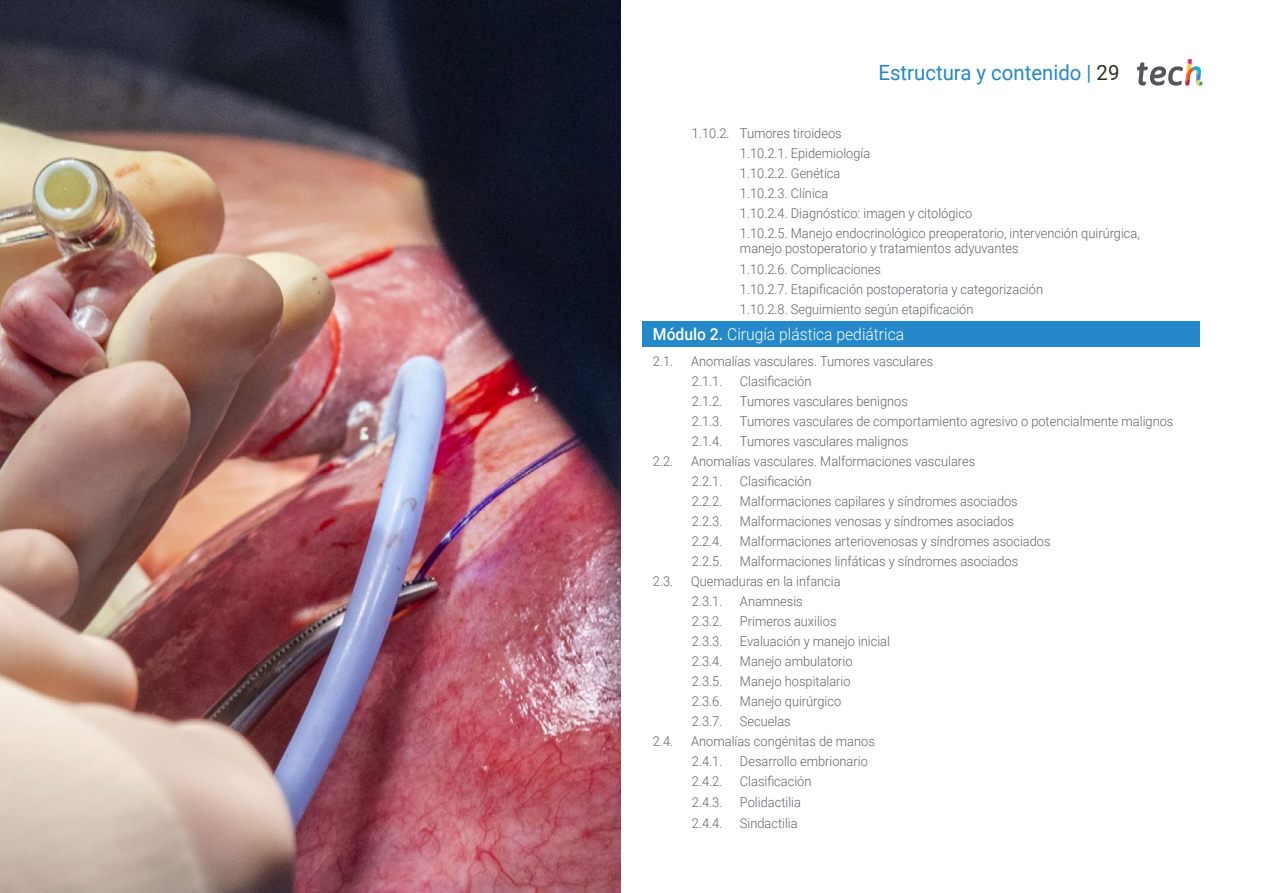
<style>
.page{position:relative;width:1263px;height:893px;background:#fff}
.page>*{position:absolute;margin:0;border:0;box-sizing:border-box;transform-origin:0 0}
.t1{font:21px "Roboto";color:#2488c9}
.t2{font:300 16.5px "Roboto";color:#fff;scale:.95 1}
.t3{font:300 13.5px/20px "Roboto";color:#61646a;scale:.95 1}
.s1{color:#312e20}
.s2{font-weight:500}
</style>
<div class="page">
<img style="left:0;top:0;width:621px;height:893px">
<svg style="left:1137px;top:59px;width:65px;height:27px"></svg>
<div style="left:642px;top:321px;width:557px;height:25px;background:#2488c9"></div>
<h1 class="t1" style="left:878px;top:57px;width:242px">Estructura y contenido | <span class="s1">29</span></h1>
<p class="t3" style="left:740px;top:122px;width:422px;text-indent:-48px">1.10.2. Tumores tiroideos<br>1.10.2.1. Epidemiología<br>1.10.2.2. Genética<br>1.10.2.3. Clínica<br>1.10.2.4. Diagnóstico: imagen y citológico<br>1.10.2.5. Manejo endocrinológico preoperatorio, intervención quirúrgica,</p>
<p class="t3" style="left:740px;top:238px;width:321px">manejo postoperatorio y tratamientos adyuvantes 1.10.2.6. Complicaciones<br>1.10.2.7. Etapificación postoperatoria y categorización 1.10.2.8. Seguimiento según etapificación</p>
<p class="t2" style="left:653px;top:322px;width:266px"><span class="s2">Módulo 2.</span> Cirugía plástica pediátrica</p>
<p class="t3" style="left:653px;top:351px;width:23px">2.1.</p>
<p class="t3" style="left:691px;top:351px;width:256px">Anomalías vasculares. Tumores vasculares<br>2.1.1.</p>
<p class="t3" style="left:740px;top:371px;width:77px">Clasificación</p>
<p class="t3" style="left:692px;top:391px;width:34px">2.1.2.</p>
<p class="t3" style="left:740px;top:391px;width:178px">Tumores vasculares benignos</p>
<p class="t3" style="left:692px;top:411px;width:34px">2.1.3.</p>
<p class="t3" style="left:740px;top:411px;width:458px">Tumores vasculares de comportamiento agresivo o potencialmente malignos</p>
<p class="t3" style="left:692px;top:431px;width:34px">2.1.4.</p>
<p class="t3" style="left:740px;top:431px;width:179px">Tumores vasculares malignos</p>
<p class="t3" style="left:653px;top:451px;width:23px">2.2.</p>
<p class="t3" style="left:691px;top:451px;width:300px">Anomalías vasculares. Malformaciones vasculares<br>2.2.1.</p>
<p class="t3" style="left:740px;top:471px;width:77px">Clasificación</p>
<p class="t3" style="left:692px;top:491px;width:34px">2.2.2.</p>
<p class="t3" style="left:740px;top:491px;width:294px">Malformaciones capilares y síndromes asociados</p>
<p class="t3" style="left:692px;top:511px;width:34px">2.2.3.</p>
<p class="t3" style="left:740px;top:511px;width:290px">Malformaciones venosas y síndromes asociados</p>
<p class="t3" style="left:692px;top:531px;width:34px">2.2.4.</p>
<p class="t3" style="left:740px;top:531px;width:328px">Malformaciones arteriovenosas y síndromes asociados</p>
<p class="t3" style="left:692px;top:551px;width:34px">2.2.5.</p>
<p class="t3" style="left:740px;top:551px;width:294px">Malformaciones linfáticas y síndromes asociados</p>
<p class="t3" style="left:653px;top:571px;width:23px">2.3.</p>
<p class="t3" style="left:691px;top:571px;width:159px">Quemaduras en la infancia<br>2.3.1.</p>
<p class="t3" style="left:740px;top:591px;width:68px">Anamnesis</p>
<p class="t3" style="left:692px;top:611px;width:34px">2.3.2.</p>
<p class="t3" style="left:740px;top:611px;width:103px">Primeros auxilios</p>
<p class="t3" style="left:692px;top:631px;width:34px">2.3.3.</p>
<p class="t3" style="left:740px;top:631px;width:159px">Evaluación y manejo inicial</p>
<p class="t3" style="left:692px;top:651px;width:34px">2.3.4.</p>
<p class="t3" style="left:740px;top:651px;width:120px">Manejo ambulatorio</p>
<p class="t3" style="left:692px;top:671px;width:34px">2.3.5.</p>
<p class="t3" style="left:740px;top:671px;width:118px">Manejo hospitalario</p>
<p class="t3" style="left:692px;top:691px;width:34px">2.3.6.</p>
<p class="t3" style="left:740px;top:691px;width:108px">Manejo quirúrgico</p>
<p class="t3" style="left:692px;top:711px;width:34px">2.3.7.</p>
<p class="t3" style="left:740px;top:711px;width:55px">Secuelas</p>
<p class="t3" style="left:653px;top:731px;width:23px">2.4.</p>
<p class="t3" style="left:691px;top:731px;width:195px">Anomalías congénitas de manos<br>2.4.1.</p>
<p class="t3" style="left:740px;top:751px;width:136px">Desarrollo embrionario</p>
<p class="t3" style="left:692px;top:771px;width:34px">2.4.2.</p>
<p class="t3" style="left:740px;top:771px;width:77px">Clasificación</p>
<p class="t3" style="left:692px;top:792px;width:34px">2.4.3.</p>
<p class="t3" style="left:740px;top:792px;width:66px">Polidactilia</p>
<p class="t3" style="left:692px;top:813px;width:34px">2.4.4.</p>
<p class="t3" style="left:740px;top:813px;width:62px">Sindactilia</p>
</div>
